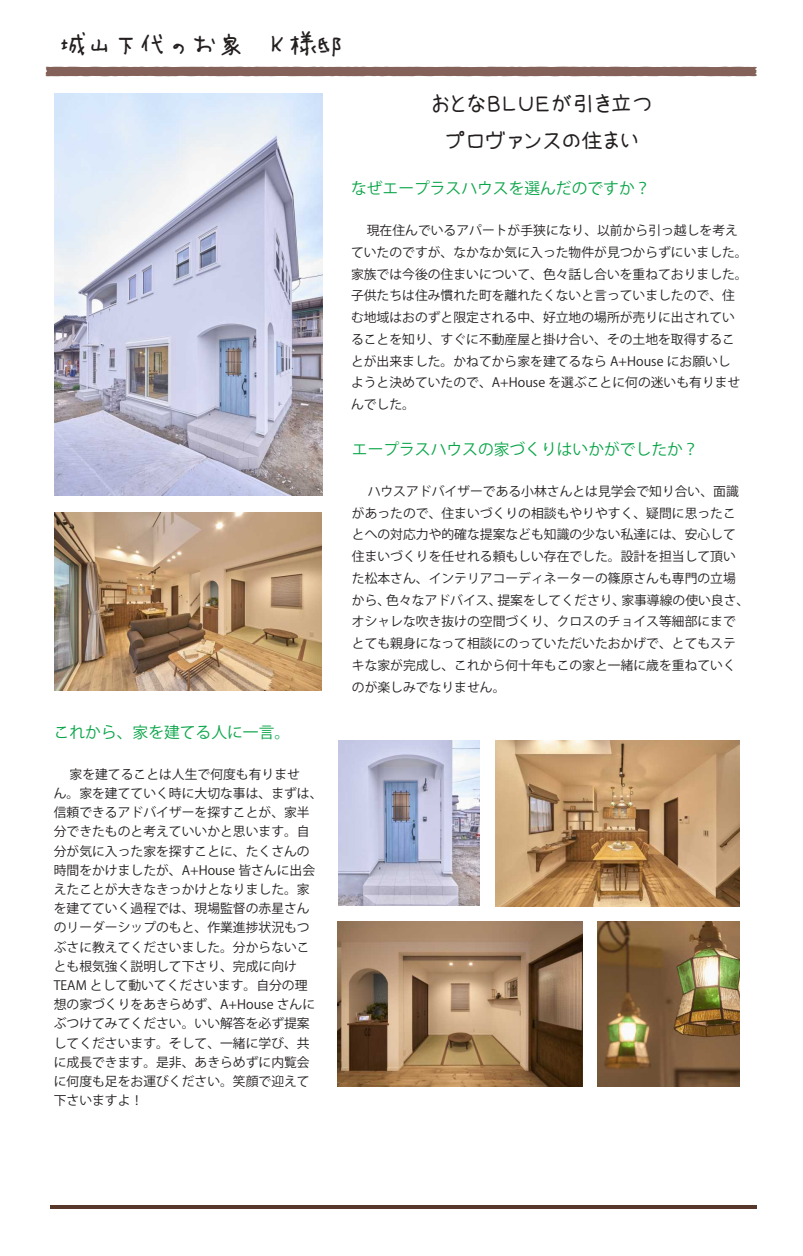
<style>
.page{position:relative;width:803px;height:1256px;background:#fff}
.page>*{position:absolute;margin:0;border:0;box-sizing:border-box;transform-origin:0 0}
.t1{font:26.25px "Makiba Font B";color:#241f1f}
.t2{font:21px/36.8px "Honya Ji Re";color:#241f1f;text-align:center}
.t3{font:15.75px "Koz Go Pr 6 N";color:#0ba549}
.t4{font:12.78px/19.2px "Koz Go Pr 6 N";color:#241f1f}
</style>
<div class="page">
<hr style="left:50px;top:1205px;width:706px;height:3px;background:#563729">
<svg style="left:45px;top:66px;width:711px;height:10px"></svg>
<img style="left:54px;top:512px;width:267px;height:178px">
<img style="left:495px;top:740px;width:244px;height:165px">
<img style="left:338px;top:740px;width:141px;height:165px">
<img style="left:338px;top:921px;width:244px;height:165px">
<img style="left:598px;top:921px;width:141px;height:165px">
<img style="left:54px;top:94px;width:268px;height:401px">
<h1 class="t1" style="left:60px;top:30px;width:284px">城山下代のお家　K 様邸</h1>
<p class="t3" style="left:54px;top:723px;width:238px">これから、家を建てる人に一言。</p>
<p class="t4" style="left:54px;top:764px;width:270px">　家を建てることは人生で何度も有りませ<br>ん。家を建てていく時に大切な事は、まずは、信頼できるアドバイザーを探すことが、家半分できたものと考えていいかと思います。自分が気に入った家を探すことに、たくさんの時間をかけましたが、A+House 皆さんに出会えたことが大きなきっかけとなりました。家を建てていく過程では、現場監督の赤星さんのリーダーシップのもと、作業進捗状況もつぶさに教えてくださいました。分からないことも根気強く説明して下さり、完成に向け<br>TEAM として動いてくださいます。自分の理想の家づくりをあきらめず、A+House さんにぶつけてみてください。いい解答を必ず提案してくださいます。そして、一緒に学び、共に成長できます。是非、あきらめずに内覧会に何度も足をお運びください。笑顔で迎えて下さいますよ！</p>
<h2 class="t2" style="left:431px;top:86px;width:223px">おとなＢＬＵＥが引き立つプロヴァンスの住まい</h2>
<p class="t3" style="left:351px;top:179px;width:301px">なぜエープラスハウスを選んだのですか？</p>
<p class="t4" style="left:351px;top:220px;width:398px;line-height:21.7px">　現在住んでいるアパートが手狭になり、以前から引っ越しを考えていたのですが、なかなか気に入った物件が見つからずにいました。家族では今後の住まいについて、色々話し合いを重ねておりました。子供たちは住み慣れた町を離れたくないと言っていましたので、住む地域はおのずと限定される中、好立地の場所が売りに出されていることを知り、すぐに不動産屋と掛け合い、その土地を取得することが出来ました。かねてから家を建てるなら A+House にお願いし<br>ようと決めていたので、A+House を選ぶことに何の迷いも有りませんでした。</p>
<p class="t3" style="left:352px;top:440px;width:348px">エープラスハウスの家づくりはいかがでしたか？</p>
<p class="t4" style="left:352px;top:480px;width:399px;line-height:21.7px">　ハウスアドバイザーである小林さんとは見学会で知り合い、面識があったので、住まいづくりの相談もやりやすく、疑問に思ったことへの対応力や的確な提案なども知識の少ない私達には、安心して住まいづくりを任せれる頼もしい存在でした。設計を担当して頂いた松本さん、インテリアコーディネーターの篠原さんも専門の立場から、色々なアドバイス、提案をしてくださり、家事導線の使い良さ、オシャレな吹き抜けの空間づくり、クロスのチョイス等細部にまでとても親身になって相談にのっていただいたおかげで、とてもステキな家が完成し、これから何十年もこの家と一緒に歳を重ねていくのが楽しみでなりません。</p>
</div>
